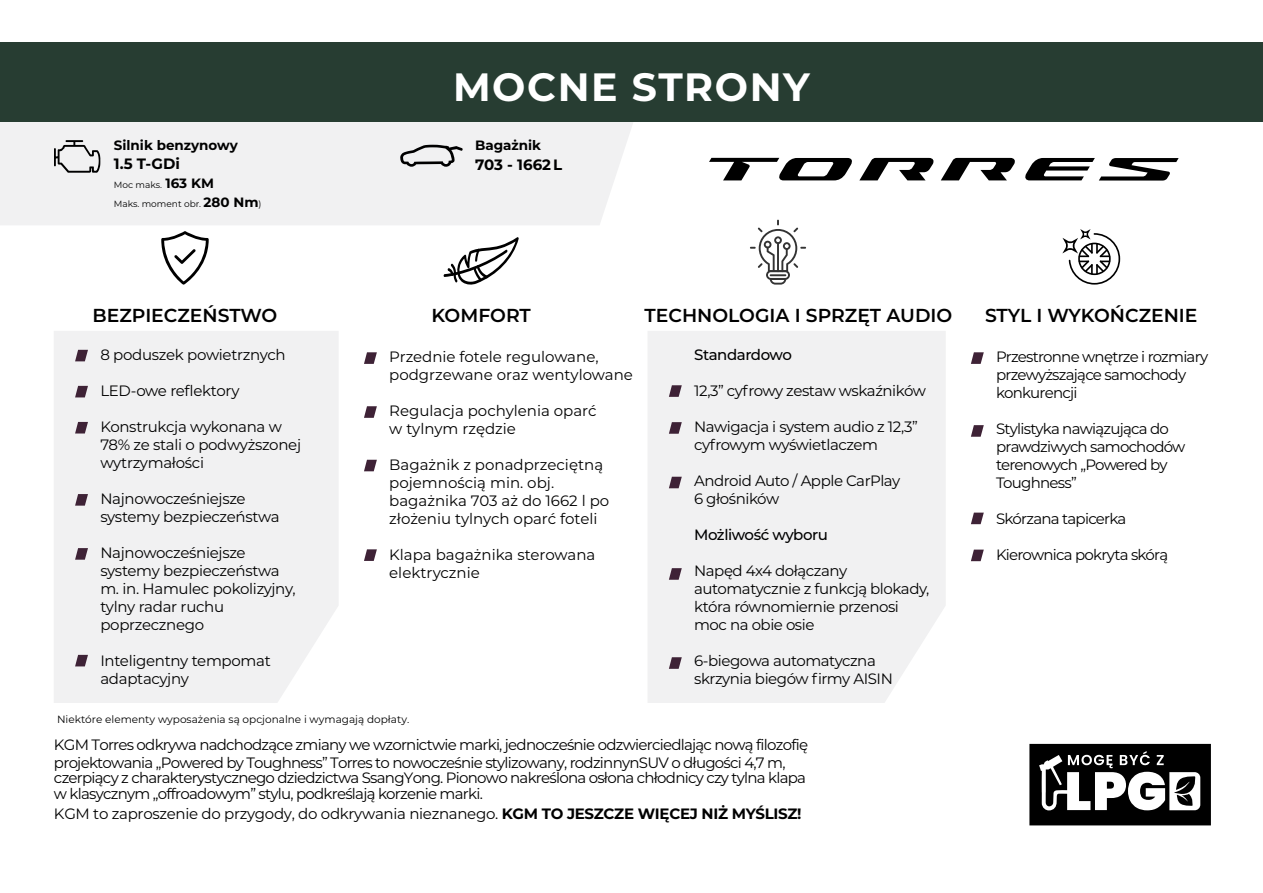
<style>
.page{position:relative;width:1263px;height:893px;background:#fff}
.page>*{position:absolute;margin:0;border:0;box-sizing:border-box;transform-origin:0 0}
.t1{font:700 39.45px "Montserrat";letter-spacing:.04em;color:#fff}
.t2{font:600 18.75px "Montserrat";color:#000}
.t3{font:15px/18px "Montserrat";letter-spacing:-.03em;color:#000}
.t4{font:15px/18px "Montserrat";letter-spacing:-.05em;color:#000}
.t5{font:15px/18px "Montserrat";color:#000}
.t6{font:500 15px "Montserrat";letter-spacing:-.03em;color:#000}
.t7{font:700 15px "Montserrat";color:#000}
.t8{font:700 13.5px "Montserrat";color:#000}
.t9{font:10.5px "Montserrat";color:#000}
.t10{font:9px/19.5px "Montserrat";color:#000}
.s1{font-weight:700;font-size:13.5px}
.s2{font-weight:700}
</style>
<div class="page">
<div style="left:0;top:122px;width:633px;height:103px;background:#f1f1f2"></div>
<div style="left:0;top:43px;width:1263px;height:79px;background:#273d32"></div>
<div style="left:54px;top:331px;width:284px;height:372px;background:#f1f1f2"></div>
<svg style="left:75px;top:422px;width:13px;height:11px"></svg>
<svg style="left:75px;top:386px;width:13px;height:11px"></svg>
<svg style="left:75px;top:350px;width:13px;height:11px"></svg>
<svg style="left:364px;top:352px;width:13px;height:12px"></svg>
<svg style="left:364px;top:406px;width:13px;height:12px"></svg>
<svg style="left:54px;top:140px;width:46px;height:33px"></svg>
<svg style="left:364px;top:460px;width:13px;height:11px"></svg>
<svg style="left:941px;top:158px;width:74px;height:22px"></svg>
<svg style="left:859px;top:158px;width:75px;height:22px"></svg>
<svg style="left:709px;top:158px;width:143px;height:22px"></svg>
<svg style="left:1025px;top:158px;width:154px;height:23px"></svg>
<svg style="left:161px;top:231px;width:48px;height:54px"></svg>
<svg style="left:444px;top:237px;width:75px;height:48px"></svg>
<svg style="left:750px;top:220px;width:56px;height:65px"></svg>
<svg style="left:1062px;top:229px;width:58px;height:56px"></svg>
<div style="left:648px;top:331px;width:298px;height:372px;background:#f1f1f2"></div>
<svg style="left:669px;top:568px;width:13px;height:12px"></svg>
<svg style="left:669px;top:385px;width:13px;height:12px"></svg>
<svg style="left:669px;top:477px;width:13px;height:11px"></svg>
<svg style="left:971px;top:352px;width:13px;height:12px"></svg>
<svg style="left:971px;top:425px;width:13px;height:12px"></svg>
<svg style="left:1029px;top:744px;width:182px;height:81px"></svg>
<svg style="left:400px;top:145px;width:63px;height:22px"></svg>
<svg style="left:75px;top:494px;width:13px;height:12px"></svg>
<svg style="left:364px;top:549px;width:13px;height:12px"></svg>
<svg style="left:669px;top:422px;width:13px;height:12px"></svg>
<svg style="left:669px;top:657px;width:13px;height:12px"></svg>
<svg style="left:971px;top:513px;width:13px;height:11px"></svg>
<svg style="left:971px;top:550px;width:13px;height:11px"></svg>
<svg style="left:75px;top:548px;width:13px;height:12px"></svg>
<svg style="left:75px;top:655px;width:13px;height:11px"></svg>
<p class="t8" style="left:114px;top:135px;width:125px">Silnik benzynowy</p>
<p class="t7" style="left:114px;top:153px;width:68px">1.5 T-GDi</p>
<p class="t10" style="left:114px;top:174px;width:149px">Moc maks. <span class="s1">163 KM<br></span>Maks. moment obr. <span class="s1">280 Nm</span>)</p>
<h1 class="t1" style="left:453px;top:58px;width:358px">MOCNE STRONY</h1>
<p class="t8" style="left:475px;top:136px;width:68px">Bagażnik</p>
<p class="t7" style="left:475px;top:154px;width:89px">703 - 1662 L</p>
<p class="t2" style="left:93px;top:302px;width:186px">BEZPIECZEŃSTWO</p>
<p class="t2" style="left:431px;top:302px;width:101px">KOMFORT</p>
<p class="t2" style="left:644px;top:302px;width:309px">TECHNOLOGIA I SPRZĘT AUDIO</p>
<p class="t2" style="left:985px;top:302px;width:214px">STYL I WYKOŃCZENIE</p>
<p class="t6" style="left:694px;top:345px;width:99px">Standardowo</p>
<p class="t3" style="left:694px;top:381px;width:233px">12,3” cyfrowy zestaw wskaźników</p>
<p class="t3" style="left:694px;top:417px;width:225px">Nawigacja i system audio z 12,3” cyfrowym wyświetlaczem</p>
<p class="t3" style="left:694px;top:471px;width:208px">Android Auto / Apple CarPlay<br>6 głośników</p>
<p class="t6" style="left:694px;top:525px;width:135px">Możliwość wyboru</p>
<p class="t3" style="left:694px;top:561px;width:237px">Napęd 4x4 dołączany automatycznie z funkcją blokady, która równomiernie przenosi moc na obie osie</p>
<p class="t3" style="left:694px;top:651px;width:200px">6-biegowa automatyczna skrzynia biegów firmy AISIN</p>
<p class="t3" style="left:100px;top:345px;width:187px">8 poduszek powietrznych</p>
<p class="t3" style="left:100px;top:381px;width:141px">LED-owe reflektory</p>
<p class="t3" style="left:100px;top:417px;width:202px">Konstrukcja wykonana w<br>78% ze stali o podwyższonej wytrzymałości</p>
<p class="t3" style="left:100px;top:489px;width:181px">Najnowocześniejsze systemy bezpieczeństwa</p>
<p class="t3" style="left:100px;top:543px;width:197px">Najnowocześniejsze systemy bezpieczeństwa m. in. Hamulec pokolizyjny, tylny radar ruchu poprzecznego</p>
<p class="t3" style="left:100px;top:651px;width:172px">Inteligentny tempomat adaptacyjny</p>
<p class="t5" style="left:389px;top:347px;width:245px">Przednie fotele regulowane, podgrzewane oraz wentylowane</p>
<p class="t5" style="left:389px;top:401px;width:209px">Regulacja pochylenia oparć w tylnym rzędzie</p>
<p class="t5" style="left:389px;top:455px;width:221px">Bagażnik z ponadprzeciętną pojemnością min. obj. bagażnika 703 aż do 1662 l po złożeniu tylnych oparć foteli</p>
<p class="t5" style="left:389px;top:545px;width:208px">Klapa bagażnika sterowana elektrycznie</p>
<p class="t4" style="left:996px;top:347px;width:214px">Przestronne wnętrze i rozmiary przewyższające samochody konkurencji</p>
<p class="t4" style="left:996px;top:419px;width:191px">Stylistyka nawiązująca do prawdziwych samochodów terenowych „Powered by<br>Toughness”</p>
<p class="t4" style="left:996px;top:509px;width:132px">Skórzana tapicerka</p>
<p class="t4" style="left:996px;top:545px;width:174px">Kierownica pokryta skórą</p>
<p class="t9" style="left:57px;top:712px;width:354px">Niektóre elementy wyposażenia są opcjonalne i wymagają dopłaty.</p>
<p class="t4" style="left:54px;top:735px;width:756px">KGM Torres odkrywa nadchodzące zmiany we wzornictwie marki, jednocześnie odzwierciedlając nową filozofię projektowania „Powered by Toughness” Torres to nowocześnie stylizowany, rodzinnynSUV o długości 4,7 m,</p>
<p class="t4" style="left:54px;top:770px;width:754px;line-height:15.5px">czerpiący z charakterystycznego dziedzictwa SsangYong. Pionowo nakreślona osłona chłodnicy czy tylna klapa w klasycznym „offroadowym” stylu, podkreślają korzenie marki.</p>
<p class="t3" style="left:54px;top:804px;width:749px">KGM to zaproszenie do przygody, do odkrywania nieznanego. <span class="s2">KGM TO JESZCZE WIĘCEJ NIŻ MYŚLISZ!</span></p>
</div>
